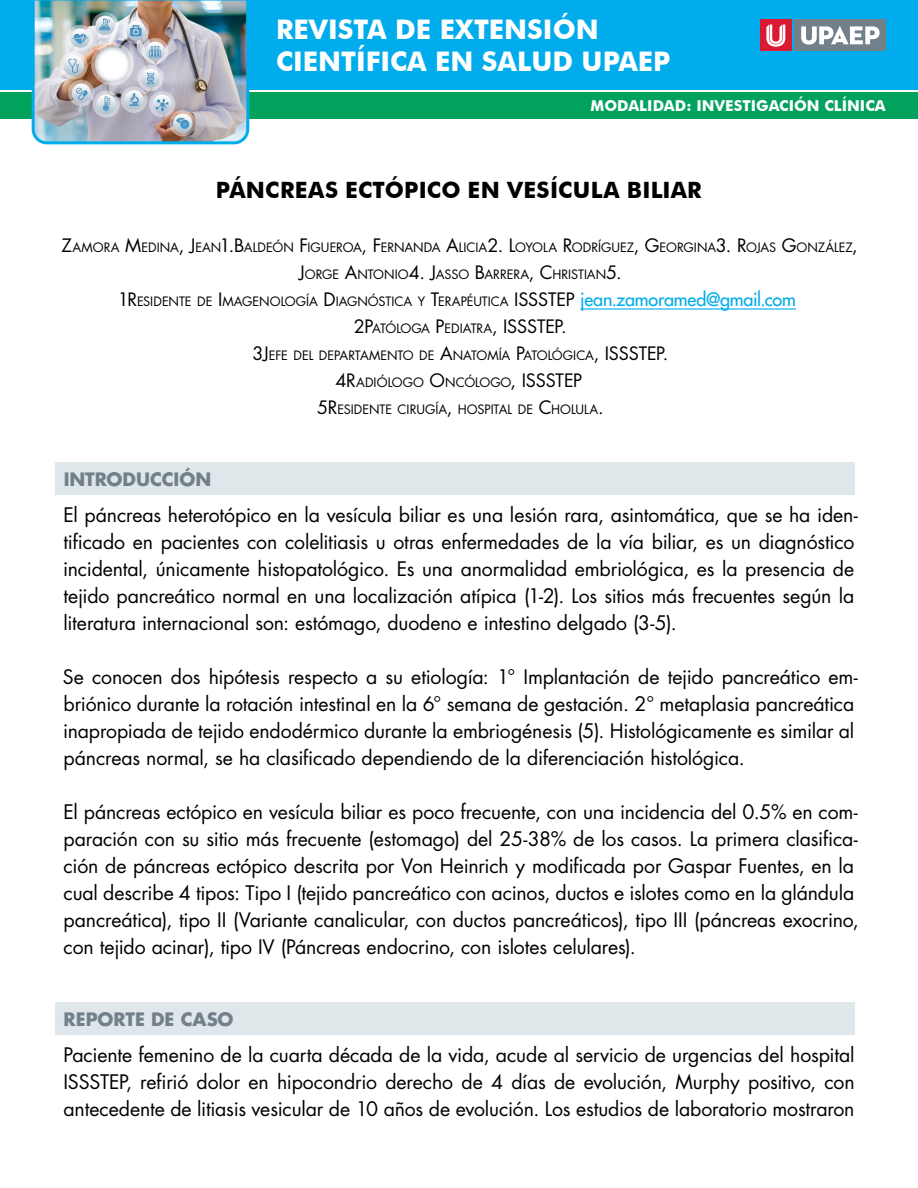
<style>
.page{position:relative;width:918px;height:1188px;background:#fff}
.page>*{position:absolute;margin:0;border:0;box-sizing:border-box;transform-origin:0 0}
.t1{font:700 27px/32.4px "Futura BT";color:#fff}
.título{font:700 22.5px "Futura BT";letter-spacing:.01em;color:#000}
.cuerpo{font:19.5px/27px "Futura Std";letter-spacing:-.005em;color:#000}
.autores_c_email{font:500 18px "Futura Std";letter-spacing:-.01em;color:#00aceb}
.apartado{font:700 18px "Futura Std";color:#72808a}
.autores_c_email-2{font:18px "Futura Std";color:#000}
.t2{font:700 15px "Futura BT";color:#fff}
.autores_c_email-3{font:12.6px/27px "Futura Std";letter-spacing:-.005em;color:#000;text-align:center}
.s1{font-size:18px}
.s2{font-weight:400;color:#000}
</style>
<div class="page">
<div style="left:0;top:92px;width:918px;height:27px;background:#00a25e"></div>
<div style="left:0;top:0;width:918px;height:90px;background:#00aceb"></div>
<img style="left:31px;top:0;width:219px;height:145px">
<div style="left:795px;top:20px;width:91px;height:31px;background:#72808a"></div>
<svg style="left:801px;top:26px;width:79px;height:19px"></svg>
<div style="left:760px;top:20px;width:32px;height:31px;background:#da1a32"></div>
<svg style="left:766px;top:25px;width:19px;height:22px"></svg>
<hr style="left:580px;top:308px;width:216px;height:2px;background:#00aceb">
<div style="left:56px;top:462px;width:799px;height:33px;background:#e0e7eb"></div>
<div style="left:56px;top:1002px;width:799px;height:33px;background:#e0e7eb"></div>
<h1 class="t1" style="left:276px;top:13px;width:396px">REVISTA DE EXTENSIÓN<br>CIENTÍFICA EN SALUD UPAEP</h1>
<p class="t2" style="left:591px;top:97px;width:297px">MODALIDAD: INVESTIGACIÓN CLÍNICA</p>
<p class="título" style="left:216px;top:176px;width:488px">PÁNCREAS ECTÓPICO EN VESÍCULA BILIAR</p>
<p class="autores_c_email-3" style="left:62px;top:234px;width:798px"><span class="s1">Z</span>AMORA <span class="s1">M</span>EDI NA<span class="s1">, J</span>EAN<span class="s1">1.B</span>ALDEÓN <span class="s1">F</span>IG UEROA<span class="s1">, F</span>ERNANDA <span class="s1">A</span>LI CIA<span class="s1">2. L</span>OYOLA <span class="s1">R</span>ODRÍGUEZ<span class="s1">, G</span>EORGI NA<span class="s1">3. R</span>OJAS <span class="s1">G</span>ONZÁLEZ<span class="s1">,<br>J</span>ORGE <span class="s1">A</span>NTONIO<span class="s1">4. J</span>ASSO <span class="s1">B</span>ARRERA<span class="s1">, C</span>HRISTIAN<span class="s1">5.</span></p>
<p class="autores_c_email-3" style="left:118px;top:288px;width:411px"><span class="s1">1R</span>ESI DENTE DE <span class="s1">I</span>MAGENOLOGÍA <span class="s1">D</span> IAGNÓSTICA Y <span class="s1">T</span>ERAPÉUTICA <span class="s1">ISSSTE</span></p>
<p class="autores_c_email" style="left:566px;top:288px;width:232px"><span class="s2">P</span> jean.zamoramed@gmail.com</p>
<p class="autores_c_email-3" style="left:354px;top:315px;width:164px"><span class="s1">2P</span>ATÓLOGA <span class="s1">P</span>EDIATRA<span class="s1">, ISSSTE</span></p>
<p class="autores_c_email-2" style="left:555px;top:315px;width:14px">P.</p>
<p class="autores_c_email-3" style="left:253px;top:342px;width:367px"><span class="s1">3J</span>EFE DEL DEPARTAMENTO DE <span class="s1">A</span>NATOMÍA <span class="s1">P</span>ATOLÓGI CA<span class="s1">, ISSSTE</span></p>
<p class="autores_c_email-2" style="left:656px;top:342px;width:14px">P.</p>
<p class="autores_c_email-3" style="left:335px;top:369px;width:201px"><span class="s1">4R</span>ADI ÓLOGO <span class="s1">O</span>NCÓLOGO<span class="s1">, ISSSTE</span></p>
<p class="autores_c_email-2" style="left:573px;top:369px;width:11px">P</p>
<p class="autores_c_email-3" style="left:317px;top:396px;width:288px"><span class="s1">5R</span>ESI DENTE CIRUGÍA<span class="s1">,</span> HOSPITAL DE <span class="s1">C</span>HOLULA<span class="s1">.</span></p>
<p class="apartado" style="left:64px;top:467px;width:149px">INTRODUCCIÓN</p>
<p class="cuerpo" style="left:63px;top:502px;width:796px">El páncreas heterotópico en la vesícula biliar es una lesión rara, asintomática, que se ha iden&shy;tificado en pacientes con colelitiasis u otras enfermedades de la vía biliar, es un diagnóstico incidental, únicamente histopatológico. Es una anormalidad embriológica, es la presencia de tejido pancreático normal en una localización atípica (1-2). Los sitios más frecuentes según la literatura internacional son: estómago, duodeno e intestino delgado (3-5).</p>
<p class="cuerpo" style="left:63px;top:664px;width:797px">Se conocen dos hipótesis respecto a su etiología: 1° Implantación de tejido pancreático em&shy;briónico durante la rotación intestinal en la 6° semana de gestación. 2° metaplasia pancreática inapropiada de tejido endodérmico durante la embriogénesis (5). Histológicamente es similar al páncreas normal, se ha clasificado dependiendo de la diferenciación histológica.</p>
<p class="cuerpo" style="left:63px;top:799px;width:797px">El páncreas ectópico en vesícula biliar es poco frecuente, con una incidencia del 0.5% en com&shy;paración con su sitio más frecuente (estomago) del 25-38% de los casos. La primera clasifica&shy;ción de páncreas ectópico descrita por Von Heinrich y modificada por Gaspar Fuentes, en la cual describe 4 tipos: Tipo I (tejido pancreático con acinos, ductos e islotes como en la glándula pancreática), tipo II (Variante canalicular, con ductos pancreáticos), tipo III (páncreas exocrino, con tejido acinar), tipo IV (Páncreas endocrino, con islotes celulares).</p>
<p class="apartado" style="left:64px;top:1007px;width:171px">REPORTE DE CASO</p>
<p class="cuerpo" style="left:63px;top:1042px;width:793px;text-align:justify">Paciente femenino de la cuarta década de la vida, acude al servicio de urgencias del hospital ISSSTEP, refirió dolor en hipocondrio derecho de 4 días de evolución, Murphy positivo, con antecedente de litiasis vesicular de 10 años de evolución. Los estudios de laboratorio mostraron</p>
</div>
